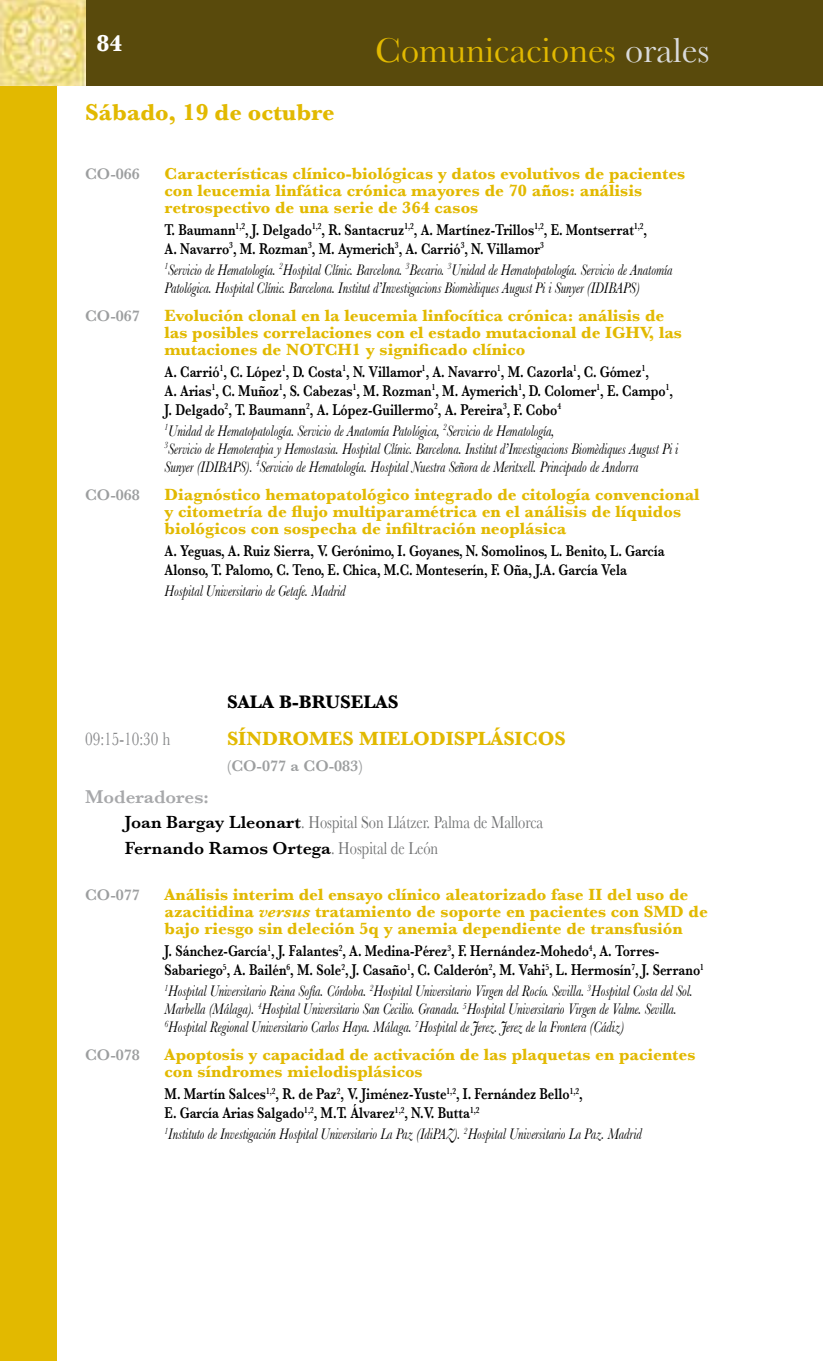
<style>
.page{position:relative;width:823px;height:1361px;background:#fff}
.page>*{position:absolute;margin:0;border:0;box-sizing:border-box;transform-origin:0 0}
.t1{font:36px "Baskerville";color:#e2b900}
.t2{font:700 24px "Baskerville";color:#e2b900}
.t3{font:700 24px "Baskerville";color:#fff}
.t4{font:700 20px "Baskerville";color:#e2b900}
.t5{font:700 19px "Baskerville";color:#000}
.t6{font:19px "Baskerville";color:#87888a;scale:.8 1}
.t7{font:600 19px "Baskerville";color:#a7a8aa}
.t8{font:18px/25.6px "Baskerville";color:#707172;scale:.8 1}
.t9{font:700 17px/17px "Baskerville";color:#e2b900}
.t10{font:italic 16px/18px "Baskerville";color:#000;scale:.8 1}
.t11{font:600 16px/19px "Baskerville";color:#000;scale:.8 1}
.t12{font:600 16px "Baskerville";color:#9c9e9f}
.s1{color:#d9dadb}
.s2{font-weight:600;color:#000}
.s3{font-style:italic}
</style>
<div class="page">
<div style="left:0;top:85px;width:57px;height:1276px;background:#e2b900"></div>
<div style="left:0;top:0;width:822px;height:85px;background:#594a0c"></div>
<img style="left:0;top:0;width:85px;height:85px">
<h2 class="t3" style="left:96px;top:29px;width:28px">84</h2>
<h2 class="t2" style="left:85px;top:98px;width:251px">Sábado, 19 de octubre</h2>
<h1 class="t1" style="left:375px;top:29px;width:335px">Comunicaciones <span class="s1">orales</span></h1>
<p class="t12" style="left:85px;top:164px;width:56px">CO-066</p>
<p class="t9" style="left:164px;top:165px;width:522px">Características clínico-biológicas y datos evolutivos de pacientes con leucemia linfática crónica mayores de 70 años: análisis retrospectivo de una serie de 364 casos</p>
<p class="t11" style="left:164px;top:220px;width:604px">T. Baumann<sup>1,2</sup>, J. Delgado<sup>1,2</sup>, R. Santacruz<sup>1,2</sup>, A. Martínez-Trillos<sup>1,2</sup>, E. Montserrat<sup>1,2</sup>,<br>A. Navarro<sup>3</sup>, M. Rozman<sup>3</sup>, M. Aymerich<sup>3</sup>, A. Carrió<sup>3</sup>, N. Villamor<sup>3</sup></p>
<p class="t10" style="left:164px;top:260px;width:636px"><sup>1</sup>Servicio de Hematología. <sup>2</sup>Hospital Clínic. Barcelona. <sup>3</sup>Becario. <sup>3</sup>Unidad de Hematopatología. Servicio de Anatomía<br>Patológica. Hospital Clínic. Barcelona. Institut d’Investigacions Biomèdiques August Pi i Sunyer (IDIBAPS)</p>
<p class="t12" style="left:85px;top:306px;width:56px">CO-067</p>
<p class="t9" style="left:164px;top:307px;width:518px">Evolución clonal en la leucemia linfocítica crónica: análisis de las posibles correlaciones con el estado mutacional de IGHV, las mutaciones de NOTCH1 y significado clínico</p>
<p class="t11" style="left:164px;top:362px;width:636px">A. Carrió<sup>1</sup>, C. López<sup>1</sup>, D. Costa<sup>1</sup>, N. Villamor<sup>1</sup>, A. Navarro<sup>1</sup>, M. Cazorla<sup>1</sup>, C. Gómez<sup>1</sup>,<br>A. Arias<sup>1</sup>, C. Muñoz<sup>1</sup>, S. Cabezas<sup>1</sup>, M. Rozman<sup>1</sup>, M. Aymerich<sup>1</sup>, D. Colomer<sup>1</sup>, E. Campo<sup>1</sup>,<br>J. Delgado<sup>2</sup>, T. Baumann<sup>2</sup>, A. López-Guillermo<sup>2</sup>, A. Pereira<sup>3</sup>, F. Cobo<sup>4</sup></p>
<p class="t10" style="left:164px;top:421px;width:643px"><sup>1</sup>Unidad de Hematopatología. Servicio de Anatomía Patológica, <sup>2</sup>Servicio de Hematología,<br><sup>3</sup>Servicio de Hemoterapia y Hemostasia. Hospital Clínic. Barcelona. Institut d’Investigacions Biomèdiques August Pi i<br>Sunyer (IDIBAPS). <sup>4</sup>Servicio de Hematología. Hospital Nuestra Señora de Meritxell. Principado de Andorra</p>
<p class="t12" style="left:85px;top:485px;width:56px">CO-068</p>
<p class="t9" style="left:164px;top:486px;width:536px">Diagnóstico hematopatológico integrado de citología convencional y citometría de flujo multiparamétrica en el análisis de líquidos biológicos con sospecha de infiltración neoplásica</p>
<p class="t11" style="left:164px;top:541px;width:626px">A. Yeguas, A. Ruiz Sierra, V. Gerónimo, I. Goyanes, N. Somolinos, L. Benito, L. García<br>Alonso, T. Palomo, C. Teno, E. Chica, M.C. Monteserín, F. Oña, J.A. García Vela</p>
<p class="t10" style="left:164px;top:581px;width:227px">Hospital Universitario de Getafe. Madrid</p>
<p class="t5" style="left:227px;top:690px;width:171px">SALA B-BRUSELAS</p>
<p class="t6" style="left:85px;top:727px;width:108px">09:15-10:30 h</p>
<p class="t4" style="left:227px;top:727px;width:338px">SÍNDROMES MIELODISPLÁSICOS</p>
<p class="t12" style="left:227px;top:756px;width:137px">(CO-077 a Co-083)</p>
<p class="t7" style="left:85px;top:785px;width:125px">Moderadores:</p>
<p class="t8" style="left:125px;top:809px;width:524px"><span class="s2">Joan Bargay Lleonart</span>. Hospital Son Llátzer. Palma de Mallorca<br><span class="s2">Fernando Ramos Ortega</span>. Hospital de León</p>
<p class="t12" style="left:85px;top:886px;width:56px">CO-077</p>
<p class="t9" style="left:164px;top:886px;width:544px">Análisis interim del ensayo clínico aleatorizado fase II del uso de azacitidina <span class="s3">versus</span> tratamiento de soporte en pacientes con SMD de bajo riesgo sin deleción 5q y anemia dependiente de transfusión</p>
<p class="t11" style="left:164px;top:941px;width:675px">J. Sánchez-García<sup>1</sup>, J. Falantes<sup>2</sup>, A. Medina-Pérez<sup>3</sup>, F. Hernández-Mohedo<sup>4</sup>, A. Torres-<br>Sabariego<sup>5</sup>, A. Bailén<sup>6</sup>, M. Sole<sup>2</sup>, J. Casaño<sup>1</sup>, C. Calderón<sup>2</sup>, M. Vahi<sup>5</sup>, L. Hermosín<sup>7</sup>, J. Serrano<sup>1</sup></p>
<p class="t10" style="left:164px;top:982px;width:661px"><sup>1</sup>Hospital Universitario Reina Sofía. Córdoba. <sup>2</sup>Hospital Universitario Virgen del Rocío. Sevilla. <sup>3</sup>Hospital Costa del Sol.<br>Marbella (Málaga). <sup>4</sup>Hospital Universitario San Cecilio. Granada. <sup>5</sup>Hospital Universitario Virgen de Valme. Sevilla.<br><sup>6</sup>Hospital Regional Universitario Carlos Haya. Málaga. <sup>7</sup>Hospital de Jerez. Jerez de la Frontera (Cádiz)</p>
<p class="t12" style="left:85px;top:1046px;width:56px">CO-078</p>
<p class="t9" style="left:164px;top:1046px;width:532px">Apoptosis y capacidad de activación de las plaquetas en pacientes con síndromes mielodisplásicos</p>
<p class="t11" style="left:164px;top:1084px;width:524px">M. Martín Salces<sup>1,2</sup>, R. de Paz<sup>2</sup>, V. Jiménez-Yuste<sup>1,2</sup>, I. Fernández Bello<sup>1,2</sup>,<br>E. García Arias Salgado<sup>1,2</sup>, M.T. Álvarez<sup>1,2</sup>, N.V. Butta<sup>1,2</sup></p>
<p class="t10" style="left:164px;top:1125px;width:597px"><sup>1</sup>Instituto de Investigación Hospital Universitario La Paz (IdiPAZ). <sup>2</sup>Hospital Universitario La Paz. Madrid</p>
</div>
